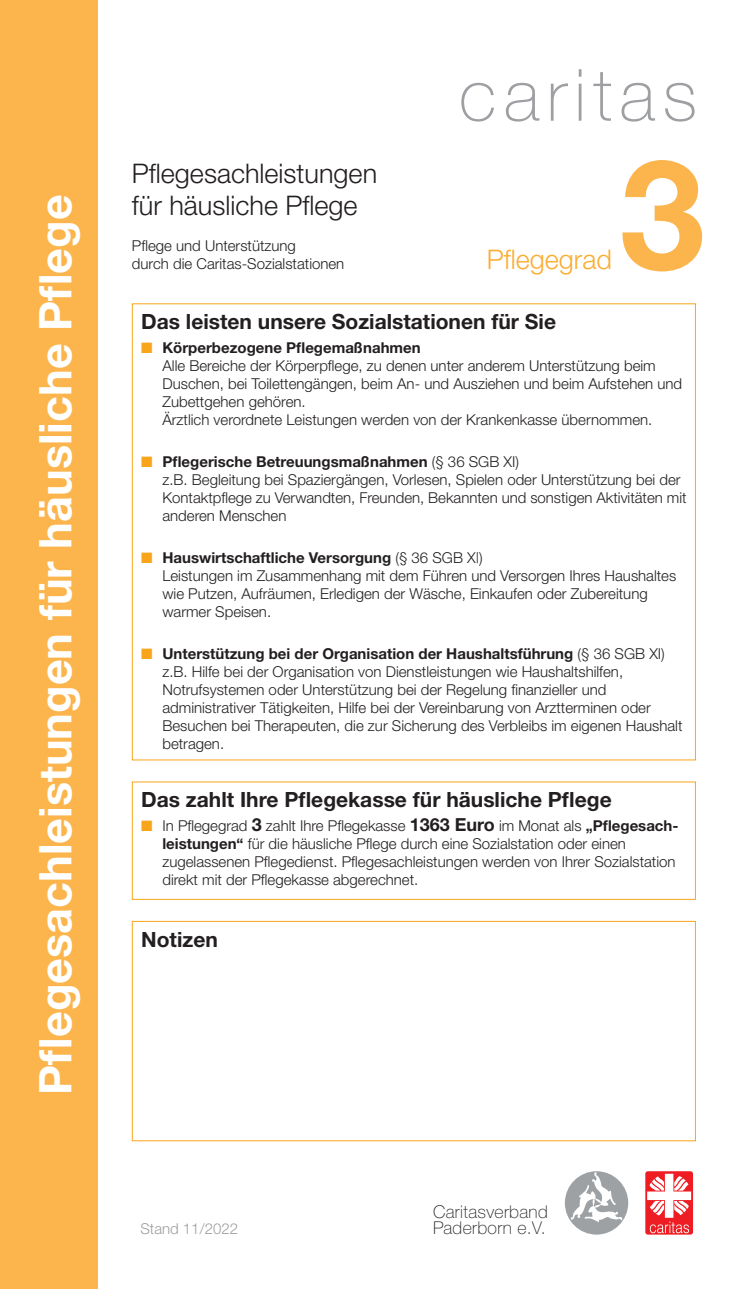
<style>
.page{position:relative;width:749px;height:1289px;background:#fff}
.page>*{position:absolute;margin:0;border:0;box-sizing:border-box;transform-origin:0 0}
.t1{font:700 153px "Helvetica Neue";color:#fcb54c}
.t2{font:100 72px "Helvetica Neue";letter-spacing:.1em;color:#9d9fa2}
.t3{font:700 45px "Helvetica Neue";color:#fff}
.t4{font:300 27px/32.4px "Helvetica Neue";color:#231f20}
.t5{font:300 27px "Helvetica Neue";color:#fbad33}
.t6{font:700 21px "Helvetica Neue";color:#231f20}
.t7{font:100 17.55px/16.4px "Helvetica Neue";letter-spacing:.02em;color:#231f20}
.t8{font:300 15px/18px "Helvetica Neue";color:#231f20}
.t9{font:300 15px "Helvetica Neue";color:#9d9fa2}
.s1{color:#f9a51b}
.s2{font-weight:700}
.s3{font-weight:700;font-size:18px}
</style>
<div class="page">
<div style="left:0;top:0;width:98px;height:1288px;background:#fcb54c"></div>
<svg style="left:645px;top:1171px;width:47px;height:63px"></svg>
<svg style="left:564px;top:1171px;width:64px;height:63px"></svg>
<div style="left:132px;top:921px;width:563px;height:220px;border:1px solid #f9a51b"></div>
<h3 class="t3" style="left:27px;top:1094px;width:901px;rotate:-90deg">Pflegesachleistungen für häusliche Pflege</h3>
<h3 class="t4" style="left:132px;top:156px;width:247px">Pflegesachleistungen für häusliche Pflege</h3>
<p class="t8" style="left:132px;top:237px;width:214px">Pflege und Unterstützung<br>durch die Caritas-Sozialstationen</p>
<h2 class="t2" style="left:459px;top:40px;width:239px">caritas</h2>
<h3 class="t5" style="left:486px;top:243px;width:127px">Pflegegrad</h3>
<h1 class="t1" style="left:619px;top:120px;width:87px">3</h1>
<h3 class="t6" style="left:141px;top:308px;width:416px">Das leisten unsere Sozialstationen für Sie</h3>
<p class="t8" style="left:162px;top:338px;width:521px;text-indent:-21px"><span class="s1">■</span> <span class="s2">Körperbezogene Pflegemaßnahmen<br></span>Alle Bereiche der Körperpflege, zu denen unter anderem Unterstützung beim Duschen, bei Toilettengängen, beim An- und Ausziehen und beim Aufstehen und Zubettgehen gehören.<br>Ärztlich verordnete Leistungen werden von der Krankenkasse übernommen.</p>
<p class="t8" style="left:162px;top:452px;width:525px;text-indent:-21px"><span class="s1">■</span> <span class="s2">Pflegerische Betreuungsmaßnahmen</span> (§ 36 SGB XI)<br>z.B. Begleitung bei Spaziergängen, Vorlesen, Spielen oder Unterstützung bei der Kontaktpflege zu Verwandten, Freunden, Bekannten und sonstigen Aktivitäten mit anderen Menschen</p>
<p class="t8" style="left:162px;top:548px;width:515px;text-indent:-21px"><span class="s1">■</span> <span class="s2">Hauswirtschaftliche Versorgung</span> (§ 36 SGB X|)<br>Leistungen im Zusammenhang mit dem Führen und Versorgen Ihres Haushaltes wie Putzen, Aufräumen, Erledigen der Wäsche, Einkaufen oder Zubereitung warmer Speisen.</p>
<p class="t8" style="left:162px;top:644px;width:521px;text-indent:-21px"><span class="s1">■</span> <span class="s2">Unterstützung bei der Organisation der Haushaltsführung</span> (§ 36 SGB XI) z.B. Hilfe bei der Organisation von Dienstleistungen wie Haushaltshilfen, Notrufsystemen oder Unterstützung bei der Regelung finanzieller und administrativer Tätigkeiten, Hilfe bei der Vereinbarung von Arztterminen oder Besuchen bei Therapeuten, die zur Sicherung des Verbleibs im eigenen Haushalt betragen.</p>
<h3 class="t6" style="left:141px;top:786px;width:472px">Das zahlt Ihre Pflegekasse für häusliche Pflege</h3>
<p class="t8" style="left:162px;top:816px;width:517px;text-indent:-21px"><span class="s1">■</span> In Pflegegrad <span class="s3">3</span> zahlt Ihre Pflegekasse <span class="s3">1363 Euro</span> im Monat als <span class="s2">„Pflegesach&shy;leistungen“</span> für die häusliche Pflege durch eine Sozialstation oder einen zugelassenen Pflegedienst. Pflegesachleistungen werden von Ihrer Sozialstation direkt mit der Pflegekasse abgerechnet.</p>
<h3 class="t6" style="left:141px;top:926px;width:78px">Notizen</h3>
<p class="t9" style="left:140px;top:1219px;width:99px">Stand 11/2022</p>
<p class="t7" style="left:433px;top:1202px;width:116px">Caritasverband<br>Paderborn e.V.</p>
</div>
